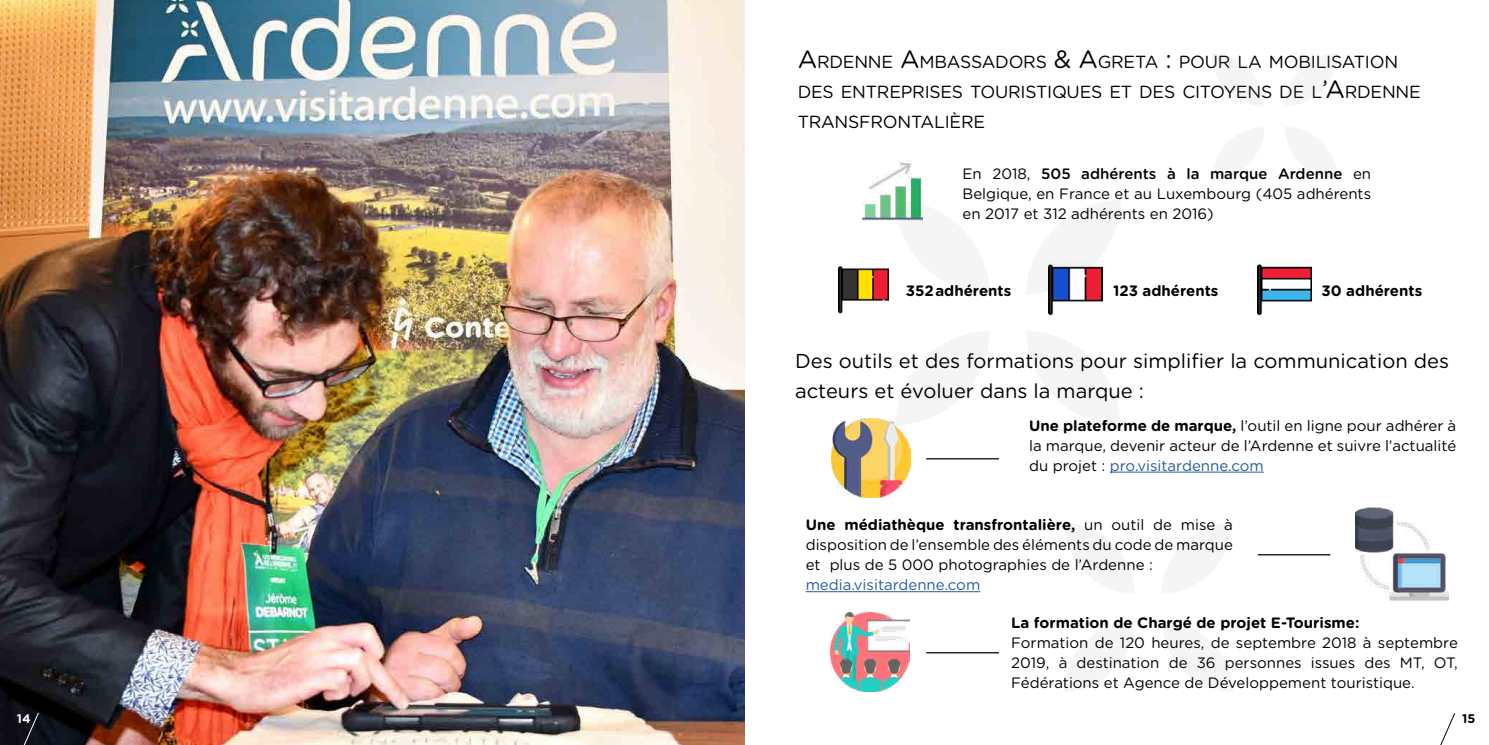
<style>
.page{position:relative;width:1489px;height:745px;background:#fff}
.page>*{position:absolute;margin:0;border:0;box-sizing:border-box;transform-origin:0 0}
.t1{font:20.12px/30px "Gotham Rounded";color:#000}
.t2{font:17.5px/30px "Gotham Rounded";letter-spacing:-.015em;color:#000}
.t3{font:15px/20px "Gotham Rounded";color:#000;text-align:justify}
.t4{font:700 15px "Gotham Rounded";color:#000}
.t5{font:15px "Gotham Rounded";color:#275b9b}
.t6{font:700 12.5px "Gotham Rounded";color:#fff}
.t7{font:700 12.5px "Gotham Rounded";color:#000}
.s1{font-size:25px}
.s2{font-weight:500}
.s3{font-weight:700}
.s4{color:#275b9b}
</style>
<div class="page">
<img style="left:0;top:0;width:744px;height:744px">
<svg style="left:16px;top:711px;width:23px;height:33px"></svg>
<svg style="left:1440px;top:713px;width:15px;height:31px"></svg>
<svg style="left:1048px;top:262px;width:55px;height:32px"></svg>
<img style="left:862px;top:161px;width:60px;height:60px">
<img style="left:838px;top:264px;width:50px;height:50px">
<img style="left:1257px;top:264px;width:54px;height:52px">
<img style="left:1048px;top:263px;width:54px;height:53px">
<img style="left:831px;top:418px;width:79px;height:79px">
<hr style="left:1109px;top:471px;width:154px;height:1px;background:#275b9b">
<hr style="left:926px;top:458px;width:72px;height:1px;background:#000">
<img style="left:1355px;top:507px;width:93px;height:93px">
<hr style="left:805px;top:591px;width:175px;height:1px;background:#275b9b">
<hr style="left:1257px;top:553px;width:73px;height:2px;background:#000">
<img style="left:830px;top:612px;width:79px;height:79px">
<hr style="left:926px;top:651px;width:72px;height:2px;background:#000">
<p class="t2" style="left:797px;top:46px;width:624px"><span class="s1">A</span>RDENNE <span class="s1">A</span>MBASSADORS <span class="s1">&amp; A</span>GRETA <span class="s1">:</span> POUR LA MOBILISATION<br>DES ENTREPRISES TOURISTIQUES ET DES CITOYENS DE L<span class="s1">’A</span>RDENNE<br>TRANSFRONTALIÈRE</p>
<p class="t3" style="left:962px;top:163px;width:410px">En 2018, <span class="s2">505 adhérents à la marque Ardenne</span> en Belgique, en France et au Luxembourg (405 adhérents en 2017 et 312 adhérents en 2016)</p>
<p class="t4" style="left:905px;top:279px;width:107px">352 adhérents</p>
<p class="t4" style="left:1112px;top:279px;width:107px">123 adhérents</p>
<p class="t4" style="left:1321px;top:279px;width:102px">30 adhérents</p>
<h1 class="t1" style="left:795px;top:344px;width:655px">Des outils et des formations pour simplifier la communication des acteurs et évoluer dans la marque :</h1>
<p class="t3" style="left:1029px;top:414px;width:428px"><span class="s3">Une plateforme de marque,</span> l’outil en ligne pour adhérer à la marque, devenir acteur de l’Ardenne et suivre l’actualité du projet : <span class="s4">pro.visitardenne.com</span></p>
<p class="t3" style="left:805px;top:514px;width:428px"><span class="s3">Une médiathèque transfrontalière,</span> un outil de mise à disposition de l’ensemble des éléments du code de marque et plus de 5 000 photographies de l’Ardenne :</p>
<p class="t5" style="left:805px;top:574px;width:176px">media.visitardenne.com</p>
<p class="t4" style="left:1011px;top:611px;width:350px">La formation de Chargé de projet E-Tourisme:</p>
<p class="t3" style="left:1011px;top:631px;width:448px">Formation de 120 heures, de septembre 2018 à septembre 2019, à destination de 36 personnes issues des MT, OT, Fédérations et Agence de Développement touristique.</p>
<p class="t6" style="left:17px;top:708px;width:15px">14</p>
<p class="t7" style="left:1461px;top:709px;width:15px">15</p>
</div>
